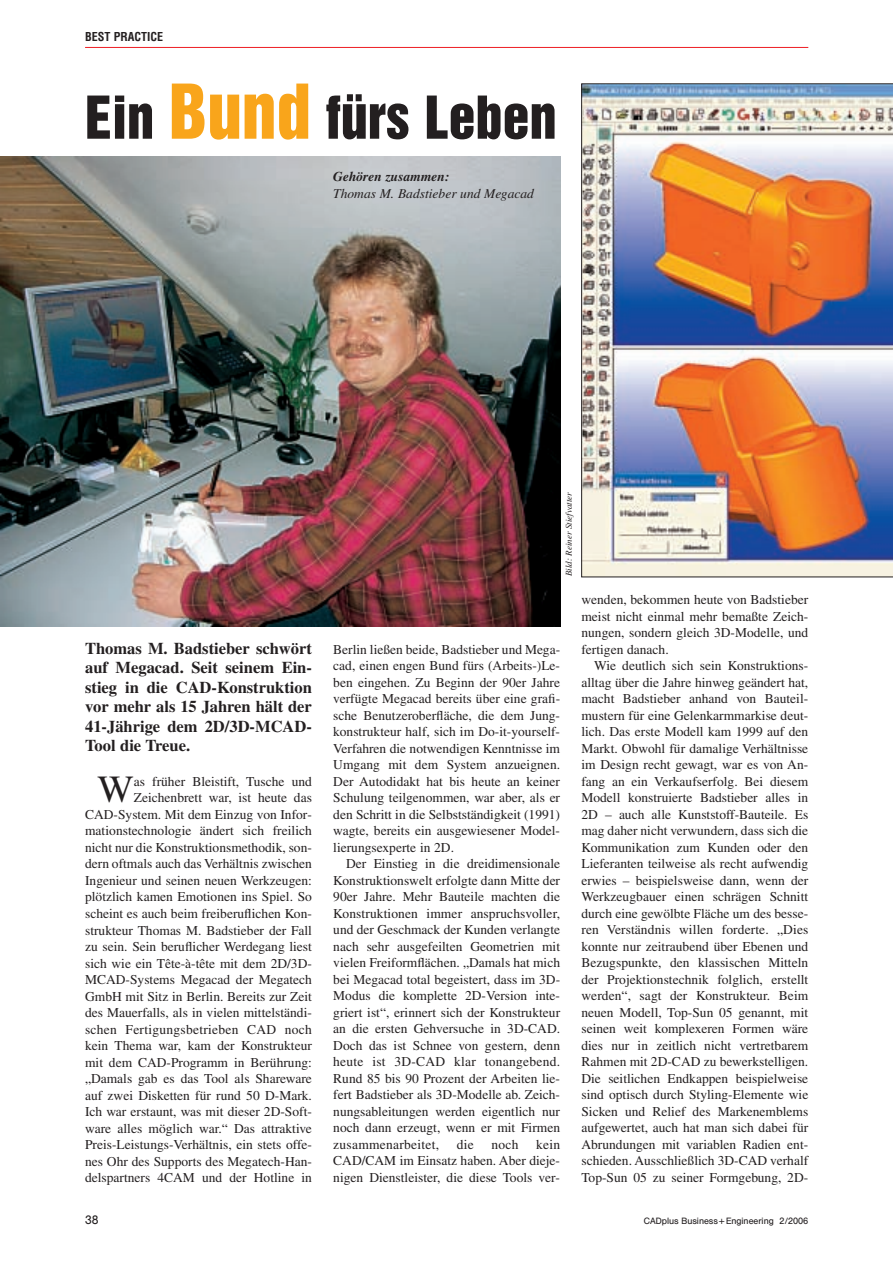
<style>
.page{position:relative;width:893px;height:1262px;background:#fff}
.page>*{position:absolute;margin:0;border:0;box-sizing:border-box;transform-origin:0 0}
.t1{font:54px "Helvetica Inserat";color:#231f20}
.t2{font:38.4px "Times";color:#231f20}
.t3{font:700 16.5px/19.5px "Times";color:#231f20;text-align:justify}
.t4{font:13.5px/16.5px "Times";color:#231f20;text-align:justify}
.t5{font:italic 13.5px "Times";color:#231f20}
.t6{font:italic 700 13.5px "Times";color:#231f20}
.t7{font:700 condensed 12px "Helvetica";color:#231f20}
.t8{font:12px "Helvetica BQ";color:#231f20}
.t9{font:9px "Helvetica BQ";color:#231f20}
.t10{font:italic 9px "Times";color:#231f20}
.s1{font-size:69px;color:#f9a51b}
</style>
<div class="page">
<img style="left:0;top:157px;width:560px;height:469px">
<hr style="left:85px;top:47px;width:723px;height:1px;background:#ee1d23">
<img style="left:581px;top:84px;width:311px;height:493px">
<p class="t7" style="left:85px;top:32px;width:79px">BEST PRACTICE</p>
<h1 class="t1" style="left:85px;top:96px;width:473px">Ein <span class="s1">Bund</span> fürs Leben</h1>
<p class="t6" style="left:333px;top:172px;width:118px">Gehören zusammen:</p>
<p class="t5" style="left:333px;top:188px;width:202px">Thomas M. Badstieber und Megacad</p>
<p class="t10" style="left:565px;top:576px;width:86px;rotate:-90deg">Bild: Reiner Stiefvatter</p>
<p class="t3" style="left:85px;top:640px;width:228px">Thomas M. Badstieber schwört auf Megacad. Seit seinem Ein&shy;stieg in die CAD-Konstruktion vor mehr als 15 Jahren hält der 41-Jährige dem 2D/3D-MCAD-Tool die Treue.</p>
<p class="t4" style="left:85px;top:774px;width:228px;text-align:right">as früher Bleistift, Tusche und Zeichenbrett war, ist heute das CAD-System. Mit dem Einzug von Infor&shy;mationstechnologie ändert sich freilich nicht nur die Konstruktionsmethodik, son&shy;dern oftmals auch das Verhältnis zwischen Ingenieur und seinen neuen Werkzeugen: plötzlich kamen Emotionen ins Spiel. So scheint es auch beim freiberuflichen Kon&shy;strukteur Thomas M. Badstieber der Fall zu sein. Sein beruflicher Werdegang liest sich wie ein Tête-à-tête mit dem 2D/3D-MCAD-Systems Megacad der Megatech GmbH mit Sitz in Berlin. Bereits zur Zeit des Mauerfalls, als in vielen mittelständi&shy;schen Fertigungsbetrieben CAD noch kein Thema war, kam der Konstrukteur mit dem CAD-Programm in Berührung: „Damals gab es das Tool als Shareware auf zwei Disketten für rund 50 D-Mark.<br>Ich war erstaunt, was mit dieser 2D-Soft&shy;ware alles möglich war.“ Das attraktive Preis-Leistungs-Verhältnis, ein stets offe&shy;nes Ohr des Supports des Megatech-Han&shy;delspartners 4CAM und der Hotline in</p>
<h2 class="t2" style="left:98px;top:775px;width:38px">W</h2>
<p class="t4" style="left:333px;top:642px;width:228px">Berlin ließen beide, Badstieber und Mega&shy;cad, einen engen Bund fürs (Arbeits-)Le&shy;ben eingehen. Zu Beginn der 90er Jahre verfügte Megacad bereits über eine grafi&shy;sche Benutzeroberfläche, die dem Jung&shy;konstrukteur half, sich im Do-it-yourself-Verfahren die notwendigen Kenntnisse im Umgang mit dem System anzueignen.<br>Der Autodidakt hat bis heute an keiner Schulung teilgenommen, war aber, als er den Schritt in die Selbstständigkeit (1991) wagte, bereits ein ausgewiesener Model&shy;lierungsexperte in 2D.</p>
<p class="t4" style="left:333px;top:856px;width:228px;text-indent:13px">Der Einstieg in die dreidimensionale Konstruktionswelt erfolgte dann Mitte der 90er Jahre. Mehr Bauteile machten die Konstruktionen immer anspruchsvoller, und der Geschmack der Kunden verlangte nach sehr ausgefeilten Geometrien mit vielen Freiformflächen. „Damals hat mich bei Megacad total begeistert, dass im 3D-Modus die komplette 2D-Version inte&shy;griert ist“, erinnert sich der Konstrukteur an die ersten Gehversuche in 3D-CAD.<br>Doch das ist Schnee von gestern, denn heute ist 3D-CAD klar tonangebend.<br>Rund 85 bis 90 Prozent der Arbeiten lie&shy;fert Badstieber als 3D-Modelle ab. Zeich&shy;nungsableitungen werden eigentlich nur noch dann erzeugt, wenn er mit Firmen zusammenarbeitet,</p>
<p class="t4" style="left:333px;top:1137px;width:228px;text-indent:203px">kein CAD/CAM im Einsatz haben. Aber dieje&shy;nigen Dienstleister, die diese Tools ver-</p>
<p class="t4" style="left:457px;top:1137px;width:19px">die</p>
<p class="t4" style="left:491px;top:1137px;width:29px">noch</p>
<p class="t4" style="left:581px;top:592px;width:228px">wenden, bekommen heute von Badstieber meist nicht einmal mehr bemaßte Zeich&shy;nungen, sondern gleich 3D-Modelle, und fertigen danach.</p>
<p class="t4" style="left:581px;top:658px;width:228px;text-indent:13px">Wie deutlich sich sein Konstruktions&shy;alltag über die Jahre hinweg geändert hat, macht Badstieber anhand von Bauteil&shy;mustern für eine Gelenkarmmarkise deut&shy;lich. Das erste Modell kam 1999 auf den Markt. Obwohl für damalige Verhältnisse im Design recht gewagt, war es von An&shy;fang an ein Verkaufserfolg. Bei diesem Modell konstruierte Badstieber alles in 2D – auch alle Kunststoff-Bauteile. Es mag daher nicht verwundern, dass sich die Kommunikation zum Kunden oder den Lieferanten teilweise als recht aufwendig erwies – beispielsweise dann, wenn der Werkzeugbauer einen schrägen Schnitt durch eine gewölbte Fläche um des besse&shy;ren Verständnis willen forderte. „Dies konnte nur zeitraubend über Ebenen und Bezugspunkte, den klassischen Mitteln der Projektionstechnik folglich, erstellt werden“, sagt der Konstrukteur. Beim neuen Modell, Top-Sun 05 genannt, mit seinen weit komplexeren Formen wäre dies nur in zeitlich nicht vertretbarem Rahmen mit 2D-CAD zu bewerkstelligen.<br>Die seitlichen Endkappen beispielweise sind optisch durch Styling-Elemente wie Sicken und Relief des Markenemblems aufgewertet, auch hat man sich dabei für Abrundungen mit variablen Radien ent&shy;schieden. Ausschließlich 3D-CAD verhalf Top-Sun 05 zu seiner Formgebung, 2D-</p>
<p class="t8" style="left:85px;top:1215px;width:15px">38</p>
<p class="t9" style="left:644px;top:1217px;width:166px">CADplus Business+Engineering 2/2006</p>
</div>
